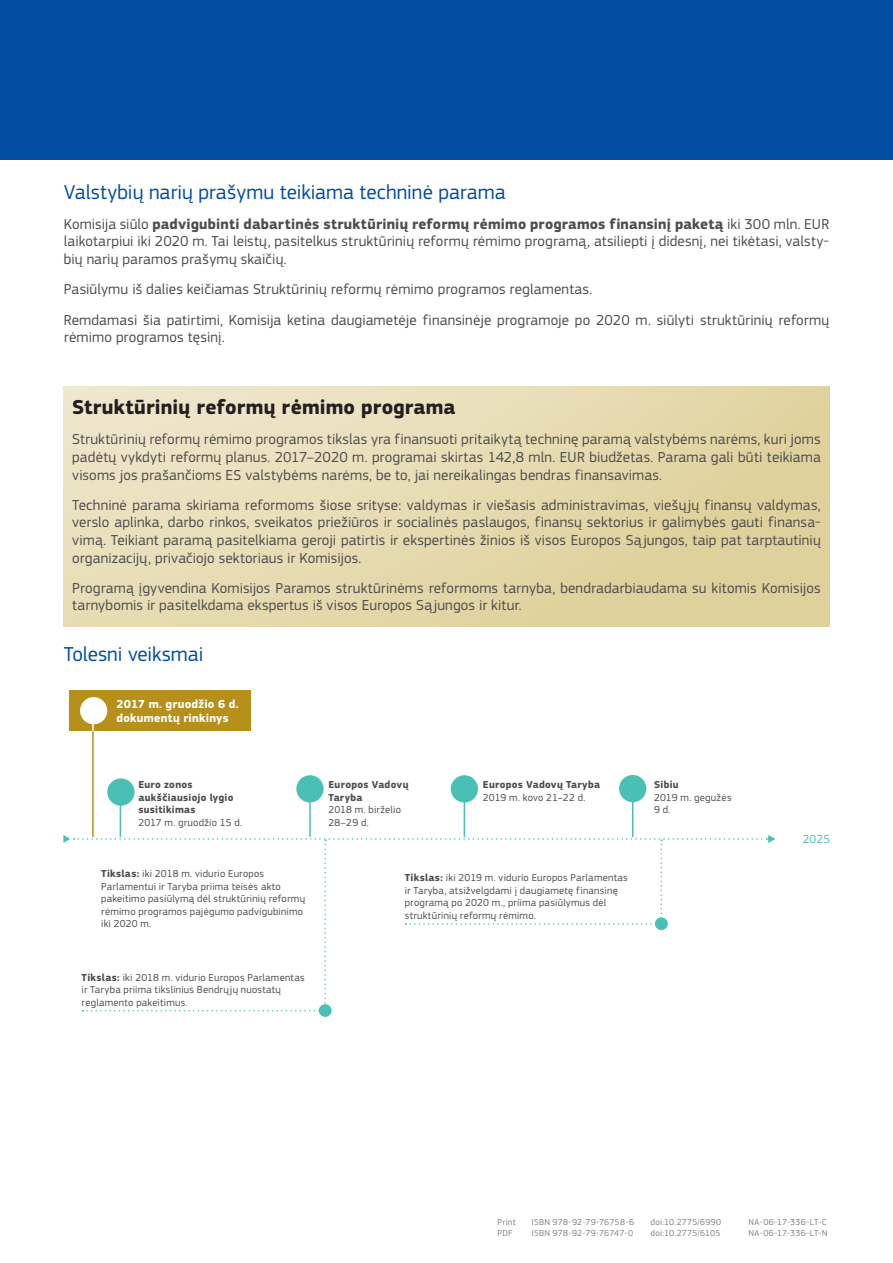
<style>
.page{position:relative;width:893px;height:1263px;background:#fff}
.page>*{position:absolute;margin:0;border:0;box-sizing:border-box;transform-origin:0 0}
.title_2_break{font:21px "EC Square Sans Pro";letter-spacing:.005em;color:#034ea2}
.art_title_2{font:700 21px "EC Square Sans Pro";letter-spacing:.005em;color:#231f20}
.title_2_last{font:21px "EC Square Sans Pro";letter-spacing:-.005em;color:#034ea2}
.art_body_2{font:15px/17.5px "EC Square Sans Pro";letter-spacing:.01em;color:#4d4d4f;text-align:justify}
.body{font:15px/17.5px "EC Square Sans Pro";letter-spacing:.01em;color:#4d4d4f;text-align:justify}
.fig1_1{font:700 12px/14.4px "EC Square Sans Pro";letter-spacing:.02em;color:#fff}
.fig1_5{font:12px "EC Square Sans Pro";color:#49c0b6}
.fig1_4_dotted{font:10.5px/12.6px "EC Square Sans Pro";letter-spacing:.025em;color:#4d4d4f}
.fig1_3_break{font:10.5px/12.6px "EC Square Sans Pro";letter-spacing:.025em;color:#4d4d4f}
.fig1_2{font:700 10.5px/12.6px "EC Square Sans Pro";letter-spacing:.025em;color:#4d4d4f}
.fig1_3{font:10.5px/12.6px "EC Square Sans Pro";letter-spacing:.02em;color:#4d4d4f}
.t1{font:9px "EC Square Sans Pro";letter-spacing:.025em;color:#808285}
.s1{font-weight:700}
</style>
<div class="page">
<div style="left:0;top:0;width:893px;height:160px;background:#034ea2"></div>
<svg style="left:64px;top:387px;width:765px;height:240px;background:#e5dab0"></svg>
<div style="left:70px;top:690px;width:181px;height:41px;background:#b6901b"></div>
<hr style="left:309px;top:776px;width:2px;height:61px;background:#49c0b6">
<hr style="left:464px;top:776px;width:1px;height:61px;background:#49c0b6">
<hr style="left:632px;top:775px;width:1px;height:62px;background:#49c0b6">
<hr style="left:92px;top:700px;width:2px;height:138px;background:#b6901b">
<div style="left:296px;top:775px;width:28px;height:27px;background:#49c0b6;border-radius:50%"></div>
<div style="left:451px;top:775px;width:27px;height:27px;background:#49c0b6;border-radius:50%"></div>
<hr style="left:120px;top:779px;width:1px;height:59px;background:#49c0b6">
<div style="left:107px;top:778px;width:28px;height:28px;background:#49c0b6;border-radius:50%"></div>
<div style="left:619px;top:775px;width:27px;height:27px;background:#49c0b6;border-radius:50%"></div>
<div style="left:80px;top:697px;width:27px;height:27px;background:#fff;border-radius:50%"></div>
<hr style="left:92px;top:700px;width:2px;height:31px;background:#fff">
<div style="left:319px;top:1004px;width:13px;height:13px;background:#49c0b6;border-radius:50%"></div>
<svg style="left:63px;top:835px;width:712px;height:177px"></svg>
<p class="title_2_break" style="left:64px;top:179px;width:443px">Valstybių narių prašymu teikiama techninė parama</p>
<p class="body" style="left:64px;top:215px;width:767px">Komisija siūlo <span class="s1">padvigubinti dabartinės struktūrinių reformų rėmimo programos finansinį paketą</span> iki 300 mln. EUR laikotarpiui iki 2020 m. Tai leistų, pasitelkus struktūrinių reformų rėmimo programą, atsiliepti į didesnį, nei tikėtasi, valsty&shy;bių narių paramos prašymų skaičių.</p>
<p class="body" style="left:64px;top:281px;width:530px">Pasiūlymu iš dalies keičiamas Struktūrinių reformų rėmimo programos reglamentas.</p>
<p class="body" style="left:64px;top:311px;width:767px">Remdamasi šia patirtimi, Komisija ketina daugiametėje finansinėje programoje po 2020 m. siūlyti struktūrinių reformų rėmimo programos tęsinį.</p>
<p class="art_title_2" style="left:72px;top:395px;width:385px">Struktūrinių reformų rėmimo programa</p>
<p class="art_body_2" style="left:72px;top:431px;width:750px">Struktūrinių reformų rėmimo programos tikslas yra finansuoti pritaikytą techninę paramą valstybėms narėms, kuri joms padėtų vykdyti reformų planus. 2017–2020 m. programai skirtas 142,8 mln. EUR biudžetas. Parama gali būti teikiama visoms jos prašančioms ES valstybėms narėms, be to, jai nereikalingas bendras finansavimas.</p>
<p class="art_body_2" style="left:72px;top:496px;width:750px">Techninė parama skiriama reformoms šiose srityse: valdymas ir viešasis administravimas, viešųjų finansų valdymas, verslo aplinka, darbo rinkos, sveikatos priežiūros ir socialinės paslaugos, finansų sektorius ir galimybės gauti finansa&shy;vimą. Teikiant paramą pasitelkiama geroji patirtis ir ekspertinės žinios iš visos Europos Sąjungos, taip pat tarptautinių organizacijų, privačiojo sektoriaus ir Komisijos.</p>
<p class="art_body_2" style="left:72px;top:579px;width:750px">Programą įgyvendina Komisijos Paramos struktūrinėms reformoms tarnyba, bendradarbiaudama su kitomis Komisijos tarnybomis ir pasitelkdama ekspertus iš visos Europos Sąjungos ir kitur.</p>
<p class="title_2_last" style="left:64px;top:642px;width:141px">Tolesni veiksmai</p>
<p class="fig1_1" style="left:117px;top:697px;width:124px">2017 m. gruodžio 6 d. dokumentų rinkinys</p>
<p class="fig1_2" style="left:138px;top:779px;width:97px">Euro zonos aukščiausiojo lygio susitikimas</p>
<p class="fig1_3" style="left:138px;top:816px;width:105px">2017 m. gruodžio 15 d.</p>
<p class="fig1_3_break" style="left:101px;top:867px;width:205px"><span class="s1">Tikslas:</span> iki 2018 m. vidurio Europos Parlamentui ir Taryba priima teisės akto pakeitimo pasiūlymą dėl struktūrinių reformų rėmimo programos pajėgumo padvigubinimo iki 2020 m.</p>
<p class="fig1_4_dotted" style="left:82px;top:971px;width:225px"><span class="s1">Tikslas:</span> iki 2018 m. vidurio Europos Parlamentas ir Taryba priima tikslinius Bendrųjų nuostatų reglamento pakeitimus.</p>
<p class="fig1_2" style="left:328px;top:779px;width:82px">Europos Vadovų<br>Taryba</p>
<p class="fig1_3" style="left:328px;top:803px;width:74px">2018 m. birželio<br>28–29 d.</p>
<p class="fig1_2" style="left:483px;top:779px;width:119px">Europos Vadovų Taryba</p>
<p class="fig1_3" style="left:483px;top:791px;width:104px">2019 m. kovo 21–22 d.</p>
<p class="fig1_4_dotted" style="left:405px;top:871px;width:225px"><span class="s1">Tikslas:</span> iki 2019 m. vidurio Europos Parlamentas ir Taryba, atsižvelgdami į daugiametę finansinę programą po 2020 m., priima pasiūlymus dėl struktūrinių reformų rėmimo.</p>
<p class="fig1_2" style="left:654px;top:779px;width:26px">Sibiu</p>
<p class="fig1_3" style="left:654px;top:791px;width:79px">2019 m. gegužės<br>9 d.</p>
<p class="fig1_5" style="left:803px;top:832px;width:29px">2025</p>
<p class="t1" style="left:497px;top:1217px;width:20px">Print</p>
<p class="t1" style="left:531px;top:1217px;width:104px">ISBN 978-92-79-76758-6</p>
<p class="t1" style="left:651px;top:1217px;width:72px">doi:10.2775/6990</p>
<p class="t1" style="left:748px;top:1217px;width:80px">NA-06-17-336-LT-C</p>
<p class="t1" style="left:497px;top:1228px;width:17px">PDF</p>
<p class="t1" style="left:531px;top:1228px;width:103px">ISBN 978-92-79-76747-0</p>
<p class="t1" style="left:651px;top:1228px;width:72px">doi:10.2775/6105</p>
<p class="t1" style="left:748px;top:1228px;width:81px">NA-06-17-336-LT-N</p>
</div>
